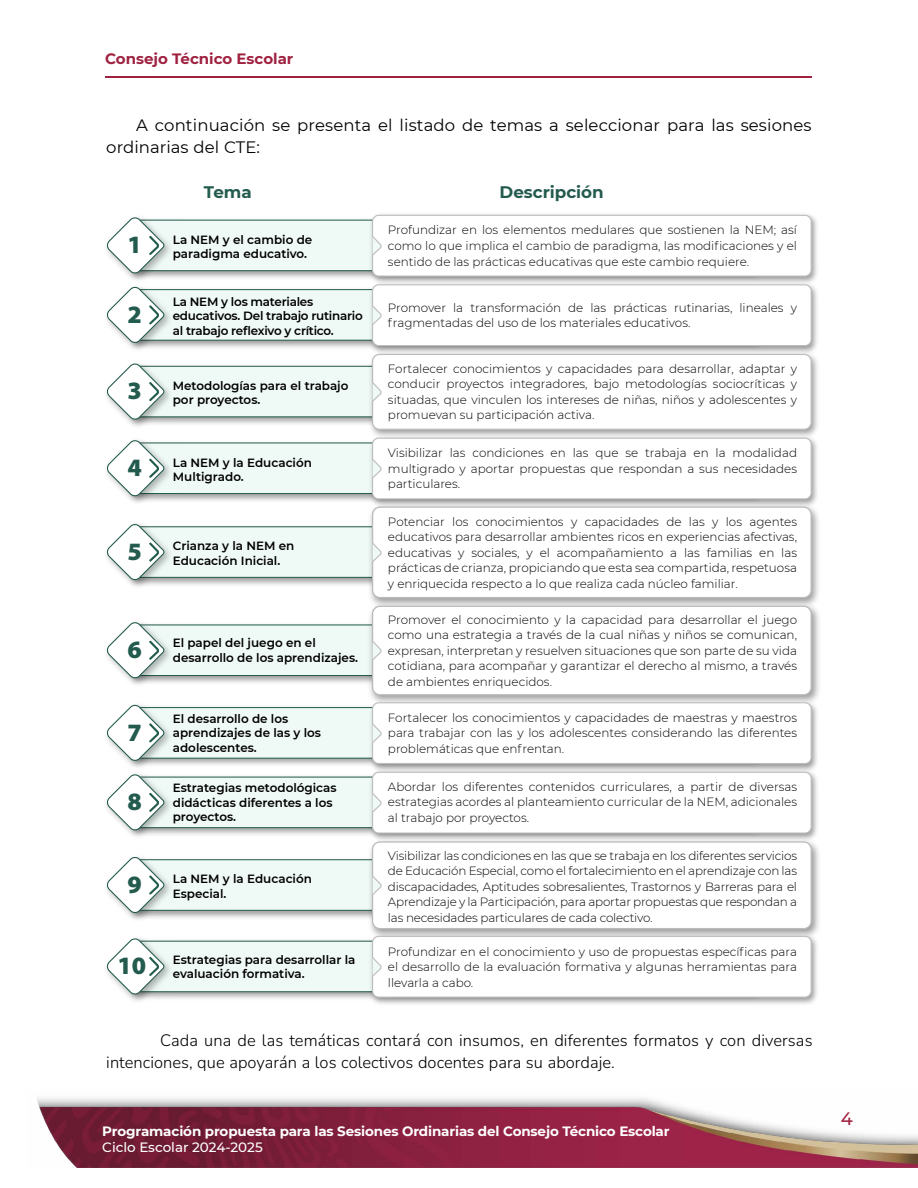
<style>
.page{position:relative;width:918px;height:1188px;background:#fff}
.page>*{position:absolute;margin:0;border:0;box-sizing:border-box;transform-origin:0 0}
.t1{font:900 25.05px "Myriad Pro";color:#235b4e}
.t2{font:500 18px "Montserrat";color:#9f2241}
.t3{font:700 16.65px "Montserrat";color:#235b4e}
.t4{font:200 16.5px/22.5px "Nunito";letter-spacing:.005em;color:#000}
.t5{font:16.5px/22.5px "Montserrat";letter-spacing:.01em;color:#000}
.t6{font:700 15px "Montserrat";color:#9f2241}
.t7{font:700 13.5px "Montserrat";letter-spacing:-.01em;color:#fff}
.t8{font:500 13.5px "Montserrat";color:#fff}
.t9{font:300 12px/15.6px "Montserrat";color:#000;text-align:justify}
.t10{font:600 12px/14.4px "Montserrat";color:#000}
.t11{font:600 12px/14.4px "Montserrat";letter-spacing:-.02em;color:#000}
</style>
<div class="page">
<img style="left:37px;top:1098px;width:880px;height:70px">
<hr style="left:105px;top:76px;width:706px;height:2px;background:#9f2241">
<img style="left:126px;top:215px;width:51px;height:65px">
<img style="left:366px;top:214px;width:451px;height:65px">
<div style="left:373px;top:215px;width:438px;height:61px;background:#fff;border-radius:6px"></div>
<div style="left:372px;top:215px;width:440px;height:62px;border:1px solid #bcbcbc;border-radius:6px"></div>
<svg style="left:106px;top:216px;width:653px;height:59px"></svg>
<img style="left:127px;top:280px;width:50px;height:71px">
<img style="left:366px;top:279px;width:451px;height:69px">
<div style="left:373px;top:285px;width:438px;height:61px;background:#fff;border-radius:6px"></div>
<div style="left:372px;top:284px;width:440px;height:62px;border:1px solid #bcbcbc;border-radius:6px"></div>
<svg style="left:106px;top:285px;width:653px;height:60px"></svg>
<img style="left:365px;top:348px;width:453px;height:84px">
<div style="left:373px;top:354px;width:438px;height:75px;background:#fff;border-radius:7px"></div>
<div style="left:372px;top:354px;width:440px;height:76px;border:1px solid #bcbcbc;border-radius:7px"></div>
<svg style="left:106px;top:362px;width:276px;height:59px"></svg>
<img style="left:127px;top:438px;width:50px;height:66px">
<img style="left:366px;top:432px;width:451px;height:68px">
<div style="left:373px;top:438px;width:438px;height:61px;background:#fff;border-radius:6px"></div>
<div style="left:372px;top:438px;width:440px;height:61px;border:1px solid #bcbcbc;border-radius:6px"></div>
<svg style="left:106px;top:439px;width:653px;height:59px"></svg>
<img style="left:127px;top:582px;width:50px;height:6px">
<img style="left:365px;top:500px;width:454px;height:99px">
<div style="left:373px;top:507px;width:438px;height:91px;background:#fff;border-radius:7px"></div>
<div style="left:372px;top:506px;width:440px;height:92px;border:1px solid #bcbcbc;border-radius:7px"></div>
<svg style="left:106px;top:522px;width:276px;height:60px"></svg>
<img style="left:127px;top:620px;width:50px;height:66px">
<img style="left:365px;top:599px;width:454px;height:98px">
<div style="left:373px;top:606px;width:438px;height:89px;background:#fff;border-radius:7px"></div>
<div style="left:372px;top:606px;width:440px;height:89px;border:1px solid #bcbcbc;border-radius:7px"></div>
<svg style="left:106px;top:621px;width:276px;height:59px"></svg>
<img style="left:366px;top:697px;width:451px;height:70px">
<div style="left:373px;top:703px;width:438px;height:61px;background:#fff;border-radius:6px"></div>
<div style="left:372px;top:702px;width:440px;height:62px;border:1px solid #bcbcbc;border-radius:6px"></div>
<svg style="left:106px;top:703px;width:653px;height:60px"></svg>
<img style="left:127px;top:768px;width:50px;height:70px">
<img style="left:366px;top:767px;width:451px;height:68px">
<div style="left:373px;top:772px;width:438px;height:61px;background:#fff;border-radius:6px"></div>
<div style="left:372px;top:772px;width:440px;height:62px;border:1px solid #bcbcbc;border-radius:6px"></div>
<svg style="left:106px;top:773px;width:653px;height:59px"></svg>
<img style="left:127px;top:915px;width:50px;height:6px">
<img style="left:365px;top:835px;width:454px;height:96px">
<div style="left:373px;top:842px;width:438px;height:87px;background:#fff;border-radius:7px"></div>
<div style="left:372px;top:841px;width:440px;height:88px;border:1px solid #bcbcbc;border-radius:7px"></div>
<svg style="left:106px;top:855px;width:276px;height:60px"></svg>
<img style="left:126px;top:936px;width:51px;height:67px">
<img style="left:366px;top:931px;width:451px;height:73px">
<div style="left:373px;top:936px;width:438px;height:61px;background:#fff;border-radius:6px"></div>
<div style="left:372px;top:936px;width:440px;height:62px;border:1px solid #bcbcbc;border-radius:6px"></div>
<svg style="left:106px;top:937px;width:653px;height:59px"></svg>
<p class="t6" style="left:105px;top:48px;width:190px">Consejo Técnico Escolar</p>
<h3 class="t5" style="left:106px;top:113px;width:707px;text-indent:30px">A continuación se presenta el listado de temas a seleccionar para las sesiones ordinarias del CTE:</h3>
<h3 class="t3" style="left:204px;top:180px;width:49px">Tema</h3>
<h3 class="t3" style="left:500px;top:180px;width:106px">Descripción</h3>
<p class="t10" style="left:127px;top:232px;width:186px;text-indent:45px">La NEM y el cambio de<br><sup>1</sup> paradigma educativo.</p>
<p class="t9" style="left:388px;top:222px;width:411px">Profundizar en los elementos medulares que sostienen la NEM; así como lo que implica el cambio de paradigma, las modificaciones y el sentido de las prácticas educativas que este cambio requiere.</p>
<p class="t11" style="left:173px;top:294px;width:191px">La NEM y los materiales educativos. Del trabajo rutinario al trabajo reflexivo y crítico.</p>
<h1 class="t1" style="left:127px;top:297px;width:16px">2</h1>
<p class="t9" style="left:388px;top:299px;width:411px">Promover la transformación de las prácticas rutinarias, lineales y fragmentadas del uso de los materiales educativos.</p>
<p class="t10" style="left:127px;top:378px;width:223px;text-indent:45px">Metodologías para el trabajo<br><sup>3</sup> por proyectos.</p>
<p class="t9" style="left:388px;top:360px;width:411px">Fortalecer conocimientos y capacidades para desarrollar, adaptar y conducir proyectos integradores, bajo metodologías sociocríticas y situadas, que vinculen los intereses de niñas, niños y adolescentes y promuevan su participación activa.</p>
<p class="t10" style="left:127px;top:455px;width:186px;text-indent:45px">La NEM y la Educación<br><sup>4</sup> Multigrado.</p>
<p class="t9" style="left:388px;top:445px;width:411px">Visibilizar las condiciones en las que se trabaja en la modalidad multigrado y aportar propuestas que respondan a sus necesidades particulares.</p>
<p class="t10" style="left:127px;top:538px;width:169px;text-indent:45px">Crianza y la NEM en<br><sup>5</sup> Educación Inicial.</p>
<p class="t10" style="left:127px;top:635px;width:232px;text-align:center">El papel del juego en el<br><sup>6</sup> desarrollo de los aprendizajes.</p>
<p class="t9" style="left:388px;top:513px;width:411px">Potenciar los conocimientos y capacidades de las y los agentes educativos para desarrollar ambientes ricos en experiencias afectivas, educativas y sociales, y el acompañamiento a las familias en las prácticas de crianza, propiciando que esta sea compartida, respetuosa y enriquecida respecto a lo que realiza cada núcleo familiar.</p>
<p class="t9" style="left:388px;top:611px;width:411px">Promover el conocimiento y la capacidad para desarrollar el juego como una estrategia a través de la cual niñas y niños se comunican, expresan, interpretan y resuelven situaciones que son parte de su vida cotidiana, para acompañar y garantizar el derecho al mismo, a través de ambientes enriquecidos.</p>
<h1 class="t1" style="left:127px;top:715px;width:16px">7</h1>
<p class="t9" style="left:388px;top:709px;width:411px">Fortalecer los conocimientos y capacidades de maestras y maestros para trabajar con las y los adolescentes considerando las diferentes problemáticas que enfrentan.</p>
<p class="t10" style="left:173px;top:780px;width:165px">Estrategias metodológicas didácticas diferentes a los proyectos.</p>
<p class="t10" style="left:173px;top:711px;width:150px">El desarrollo de los aprendizajes de las y los adolescentes.</p>
<h1 class="t1" style="left:127px;top:785px;width:16px">8</h1>
<p class="t9" style="left:388px;top:778px;width:411px">Abordar los diferentes contenidos curriculares, a partir de diversas estrategias acordes al planteamiento curricular de la NEM, adicionales al trabajo por proyectos.</p>
<p class="t10" style="left:127px;top:871px;width:186px;text-indent:45px">La NEM y la Educación<br><sup>9</sup> Especial.</p>
<p class="t9" style="left:388px;top:847px;width:411px">Visibilizar las condiciones en las que se trabaja en los diferentes servicios de Educación Especial, como el fortalecimiento en el aprendizaje con las discapacidades, Aptitudes sobresalientes, Trastornos y Barreras para el Aprendizaje y la Participación, para aportar propuestas que respondan a las necesidades particulares de cada colectivo.</p>
<p class="t10" style="left:118px;top:952px;width:239px;text-indent:55px">Estrategias para desarrollar la<br><sup>10</sup> evaluación formativa.</p>
<p class="t9" style="left:388px;top:943px;width:411px">Profundizar en el conocimiento y uso de propuestas específicas para el desarrollo de la evaluación formativa y algunas herramientas para llevarla a cabo.</p>
<h3 class="t4" style="left:106px;top:1028px;width:708px;text-indent:54px">Cada una de las temáticas contará con insumos, en diferentes formatos y con diversas intenciones, que apoyarán a los colectivos docentes para su abordaje.</h3>
<p class="t7" style="left:102px;top:1122px;width:569px">Programación propuesta para las Sesiones Ordinarias del Consejo Técnico Escolar</p>
<p class="t8" style="left:102px;top:1138px;width:162px">Ciclo Escolar 2024-2025</p>
<h2 class="t2" style="left:841px;top:1106px;width:14px">4</h2>
</div>
